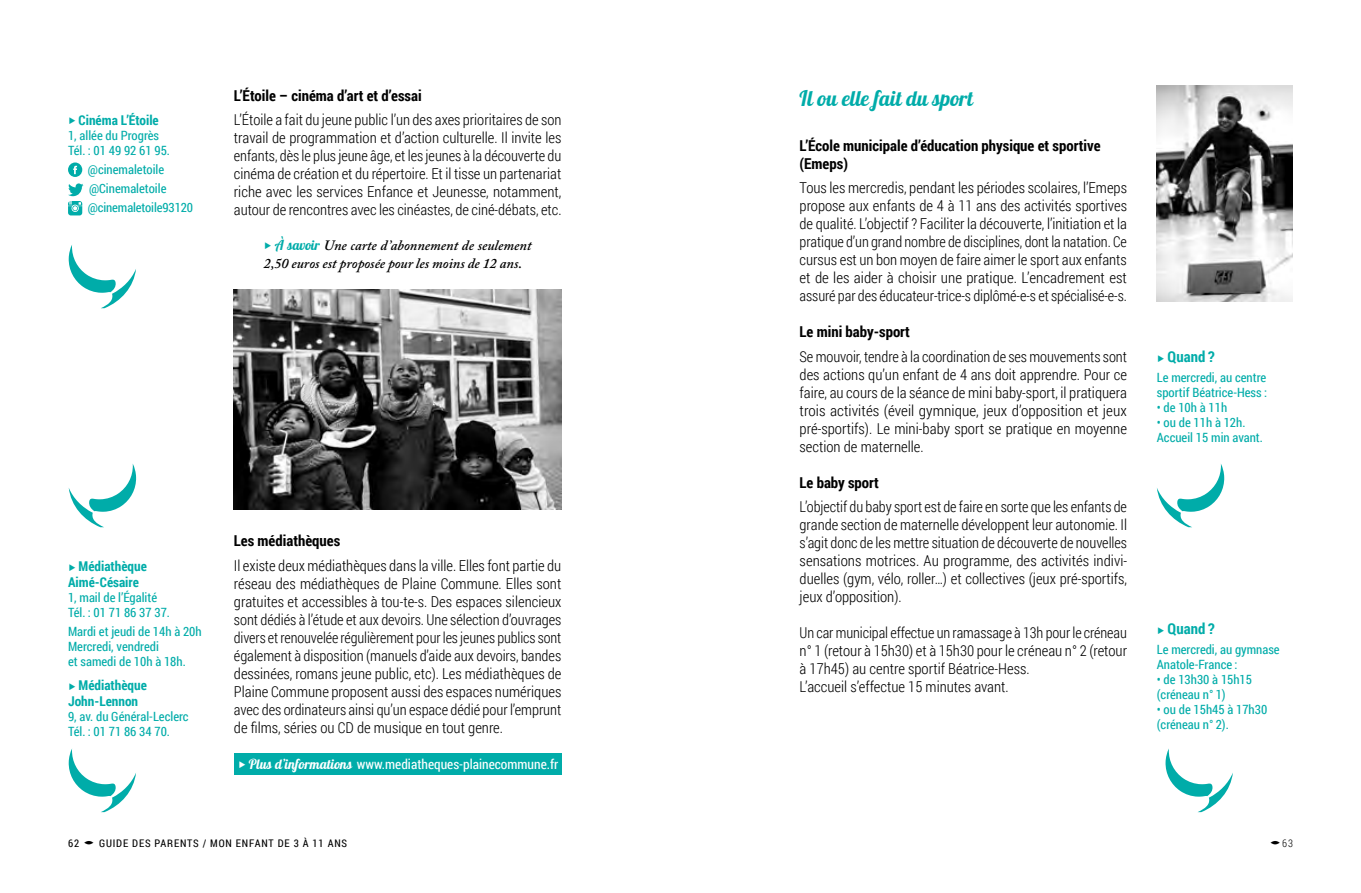
<style>
.page{position:relative;width:1361px;height:893px;background:#fff}
.page>*{position:absolute;margin:0;border:0;box-sizing:border-box;transform-origin:0 0}
.t1{font:21px "Pattaya";color:#00aca9}
.t2{font:300 15px/18px "Roboto Condensed";color:#000;text-align:justify}
.t3{font:300 15px/18px "Roboto Condensed";color:#000;scale:.96 1}
.t4{font:700 15px/18px "Roboto Condensed";color:#000}
.t5{font:700 15px "Roboto Condensed";color:#00aca9}
.t6{font:italic 600 14.25px/18px "Adobe Caslon Pro";color:#000}
.t7{font:700 13.5px/15.8px "Roboto Condensed";color:#00aca9}
.t8{font:13.5px "Roboto Condensed";color:#fff}
.t9{font:12.75px/15px "Roboto Condensed";color:#00aca9}
.t10{font:10.5px "Roboto Condensed";letter-spacing:.08em;color:#000}
.t11{font:300 10.5px "Roboto Condensed";color:#000}
.s1{font-family:"Pattaya";font-weight:400;font-style:normal;font-size:13.5px;color:#00aca9}
.s2{font-family:"Pattaya"}
</style>
<div class="page">
<div style="left:234px;top:754px;width:327px;height:21px;background:#00aca9"></div>
<svg style="left:68px;top:162px;width:14px;height:15px"></svg>
<svg style="left:68px;top:183px;width:15px;height:32px"></svg>
<img style="left:1157px;top:85px;width:136px;height:217px">
<img style="left:234px;top:289px;width:327px;height:221px">
<svg style="left:68px;top:245px;width:68px;height:63px"></svg>
<svg style="left:1157px;top:463px;width:67px;height:64px"></svg>
<svg style="left:68px;top:749px;width:68px;height:63px"></svg>
<svg style="left:69px;top:463px;width:67px;height:64px"></svg>
<svg style="left:1165px;top:748px;width:68px;height:64px"></svg>
<p class="t7" style="left:79px;top:111px;width:82px">Cinéma L’Étoile</p>
<p class="t9" style="left:68px;top:127px;width:103px">1, allée du Progrès<br>Tél. : 01 49 92 61 95.</p>
<p class="t9" style="left:88px;top:159px;width:107px;line-height:19.2px">@cinemaletoile @Cinemaletoile @cinemaletoile93120</p>
<p class="t4" style="left:234px;top:86px;width:189px">L’Étoile – cinéma d’art et d’essai</p>
<p class="t2" style="left:234px;top:110px;width:329px">L’Étoile a fait du jeune public l’un des axes prioritaires de son travail de programmation et d’action culturelle. Il invite les enfants, dès le plus jeune âge, et les jeunes à la découverte du cinéma de création et du répertoire. Et il tisse un partenariat riche avec les services Enfance et Jeunesse, notamment, autour de rencontres avec les cinéastes, de ciné-débats, etc.</p>
<p class="t6" style="left:264px;top:236px;width:269px;text-indent:11px"><span class="s1">À savoir</span> Une carte d’abonnement de seulement<br>2,50 euros est proposée pour les moins de 12 ans.</p>
<p class="t7" style="left:68px;top:558px;width:80px;text-indent:11px">Médiathèque<br>Aimé-Césaire</p>
<p class="t9" style="left:68px;top:589px;width:103px">1, mail de l’Égalité<br>Tél. : 01 71 86 37 37.</p>
<p class="t9" style="left:68px;top:624px;width:135px">Mardi et jeudi de 14h à 20h<br>Mercredi, vendredi<br>et samedi de 10h à 18h.</p>
<p class="t7" style="left:68px;top:677px;width:80px;text-indent:11px">Médiathèque<br>John-Lennon</p>
<p class="t9" style="left:68px;top:709px;width:122px">9, av. du Général-Leclerc<br>Tél. : 01 71 86 34 70.</p>
<p class="t4" style="left:234px;top:531px;width:108px">Les médiathèques</p>
<p class="t2" style="left:234px;top:556px;width:329px">Il existe deux médiathèques dans la ville. Elles font partie du réseau des médiathèques de Plaine Commune. Elles sont gratuites et accessibles à tou-te-s. Des espaces silencieux sont dédiés à l’étude et aux devoirs. Une sélection d’ouvrages divers et renouvelée régulièrement pour les jeunes publics sont également à disposition (manuels d’aide aux devoirs, bandes dessinées, romans jeune public, etc). Les médiathèques de Plaine Commune proposent aussi des espaces numériques avec des ordinateurs ainsi qu’un espace dédié pour l’emprunt de films, séries ou CD de musique en tout genre.</p>
<p class="t8" style="left:249px;top:755px;width:311px"><span class="s2">Plus d’informations</span> www.mediatheques-plainecommune.fr</p>
<h1 class="t1" style="left:799px;top:85px;width:175px">Il ou elle fait du sport</h1>
<p class="t4" style="left:799px;top:136px;width:302px">L’École municipale d’éducation physique et sportive (Emeps)</p>
<p class="t2" style="left:799px;top:178px;width:329px">Tous les mercredis, pendant les périodes scolaires, l’Emeps propose aux enfants de 4 à 11 ans des activités sportives de qualité. L’objectif ? Faciliter la découverte, l’initiation et la pratique d’un grand nombre de disciplines, dont la natation. Ce cursus est un bon moyen de faire aimer le sport aux enfants et de les aider à choisir une pratique. L’encadrement est assuré par des éducateur-trice-s diplômé-e-s et spécialisé-e-s.</p>
<p class="t4" style="left:799px;top:322px;width:112px">Le mini baby-sport</p>
<p class="t2" style="left:799px;top:347px;width:329px">Se mouvoir, tendre à la coordination de ses mouvements sont des actions qu’un enfant de 4 ans doit apprendre. Pour ce faire, au cours de la séance de mini baby-sport, il pratiquera trois activités (éveil gymnique, jeux d’opposition et jeux pré-sportifs). Le mini-baby sport se pratique en moyenne section de maternelle.</p>
<p class="t4" style="left:799px;top:473px;width:81px">Le baby sport</p>
<p class="t2" style="left:799px;top:497px;width:329px">L’objectif du baby sport est de faire en sorte que les enfants de grande section de maternelle développent leur autonomie. Il s’agit donc de les mettre situation de découverte de nouvelles sensations motrices. Au programme, des activités indivi&shy;duelles (gym, vélo, roller…) et collectives (jeux pré-sportifs, jeux d’opposition).</p>
<p class="t3" style="left:799px;top:623px;width:343px">Un car municipal effectue un ramassage à 13h pour le créneau n° 1 (retour à 15h30) et à 15h30 pour le créneau n° 2 (retour à 17h45) au centre sportif Béatrice-Hess.<br>L’accueil s’effectue 15 minutes avant.</p>
<p class="t5" style="left:1167px;top:346px;width:49px">Quand ?</p>
<p class="t9" style="left:1157px;top:369px;width:112px">Le mercredi, au centre sportif Béatrice-Hess :</p>
<p class="t9" style="left:1157px;top:399px;width:72px">• de 10h à 11h</p>
<p class="t9" style="left:1157px;top:414px;width:108px">• ou de 11h à 12h.<br>Accueil 15 min avant.</p>
<p class="t5" style="left:1167px;top:618px;width:49px">Quand ?</p>
<p class="t9" style="left:1157px;top:641px;width:124px">Le mercredi, au gymnase<br>Anatole-France :</p>
<p class="t9" style="left:1157px;top:671px;width:97px">• de 13h30 à 15h15 (créneau n° 1)</p>
<p class="t9" style="left:1157px;top:701px;width:112px">• ou de 15h45 à 17h30 (créneau n° 2).</p>
<p class="t10" style="left:68px;top:836px;width:13px">62</p>
<p class="t10" style="left:99px;top:836px;width:250px">GUIDE DES PARENTS / MON ENFANT DE 3 À 11 ANS</p>
<p class="t11" style="left:1282px;top:836px;width:12px">63</p>
</div>
